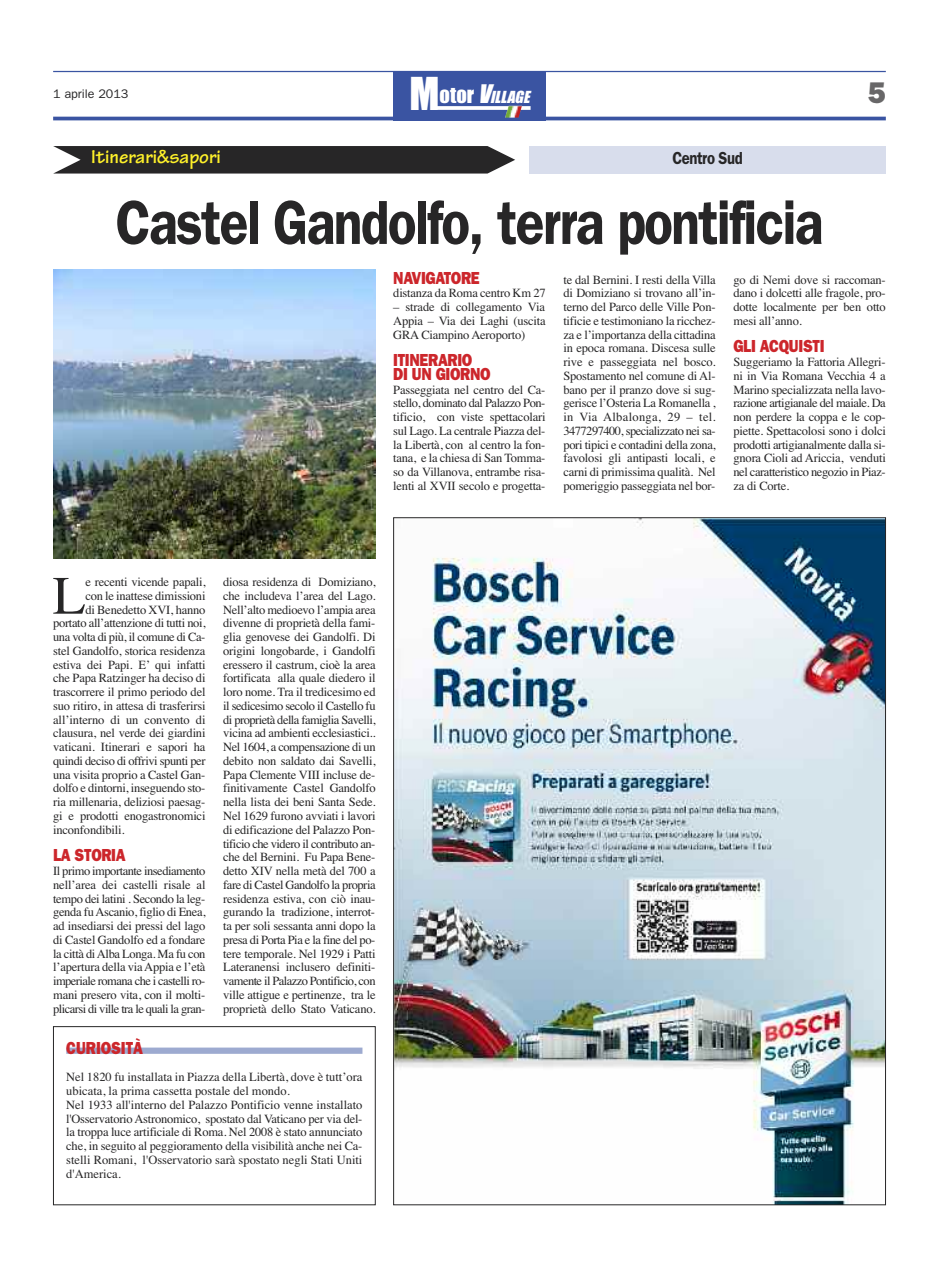
<style>
.page{position:relative;width:939px;height:1276px;background:#fff}
.page>*{position:absolute;margin:0;border:0;box-sizing:border-box;transform-origin:0 0}
.t1{font:600 62.5px "Franklin Gothic";letter-spacing:-.03em;color:#272627;scale:.85 1}
.t2{font:54px "Times";color:#272627}
.t3{font:800 30px "Franklin Gothic";color:#686768}
.t4{font:700 20px "Tekton Pro";color:#fff12a}
.t5{font:800 17.5px/13.8px "Franklin Gothic";letter-spacing:-.02em;color:#cc262b;scale:.85 1}
.t6{font:600 17.5px "Franklin Gothic";letter-spacing:-.03em;color:#272627;scale:.85 1}
.t7{font:800 17.5px "Franklin Gothic";color:#cc262b;scale:.85 1}
.t8{font:italic 15.38px "Impact";color:#fff}
.t9{font:12.5px/13.8px "Times";letter-spacing:-.015em;color:#272627;text-align:justify}
.t10{font:12.5px "Times";letter-spacing:-.035em;color:#272627}
.t11{font:12.5px "Franklin Gothic";color:#272627}
.s1{font-style:normal;font-size:41.88px}
.s2{font-style:normal;font-size:20.5px}
.s3{font-size:23.75px}
</style>
<div class="page">
<hr style="left:53px;top:71px;width:833px;height:1px;background:#3a54a2">
<hr style="left:53px;top:117px;width:833px;height:3px;background:#3a54a2">
<div style="left:393px;top:71px;width:153px;height:49px;background:#3a54a2"></div>
<svg style="left:432px;top:106px;width:99px;height:4px"></svg>
<img style="left:505px;top:106px;width:17px;height:12px">
<div style="left:53px;top:146px;width:462px;height:27px;background:#272627"></div>
<div style="left:529px;top:146px;width:357px;height:27px;background:#d8ddec"></div>
<div style="left:53px;top:1026px;width:323px;height:179px;border:1px solid #272627"></div>
<div style="left:66px;top:1047px;width:296px;height:6px;background:#9daad0"></div>
<img style="left:53px;top:270px;width:323px;height:288px">
<img style="left:395px;top:519px;width:489px;height:684px">
<p class="t11" style="left:53px;top:87px;width:77px">1 aprile 2013</p>
<p class="t8" style="left:410px;top:89px;width:125px"><span class="s1">M</span> <span class="s2">o t o r</span> <span class="s3">V</span>ILLAGE</p>
<h3 class="t3" style="left:868px;top:75px;width:19px">5</h3>
<h3 class="t4" style="left:91px;top:150px;width:131px">Itinerari&amp;sapori</h3>
<h3 class="t6" style="left:673px;top:148px;width:84px">Centro Sud</h3>
<h1 class="t1" style="left:116px;top:186px;width:834px">Castel Gandolfo, terra pontificia</h1>
<h3 class="t5" style="left:393px;top:271px;width:103px">NAVIGATORE</h3>
<p class="t9" style="left:393px;top:286px;width:154px">distanza da Roma centro Km 27</p>
<p class="t9" style="left:393px;top:300px;width:154px">– strade di collegamento Via Appia – Via dei Laghi (uscita GRA Ciampino Aeroporto)</p>
<h3 class="t5" style="left:393px;top:353px;width:116px">ITINERARIO<br>DI UN GIORNO</h3>
<p class="t9" style="left:393px;top:382px;width:154px">Passeggiata nel centro del Ca&shy;stello, dominato dal Palazzo Pon&shy;tificio, con viste spettacolari sul Lago. La centrale Piazza del&shy;la Libertà, con al centro la fon&shy;tana, e la chiesa di San Tomma&shy;so da Villanova, entrambe risa&shy;lenti al XVII secolo e progetta-</p>
<p class="t9" style="left:563px;top:272px;width:154px">te dal Bernini. I resti della Villa di Domiziano si trovano all’in&shy;terno del Parco delle Ville Pon&shy;tificie e testimoniano la ricchez&shy;za e l’importanza della cittadina in epoca romana. Discesa sulle rive e passeggiata nel bosco.<br>Spostamento nel comune di Al&shy;bano per il pranzo dove si sug&shy;gerisce l’Osteria La Romanella , in Via Albalonga, 29 – tel.<br>3477297400, specializzato nei sa&shy;pori tipici e contadini della zona, favolosi gli antipasti locali, e carni di primissima qualità. Nel pomeriggio passeggiata nel bor-</p>
<p class="t9" style="left:733px;top:272px;width:154px">go di Nemi dove si raccoman&shy;dano i dolcetti alle fragole, pro&shy;dotte localmente per ben otto mesi all’anno.</p>
<h3 class="t5" style="left:733px;top:339px;width:109px">GLI ACQUISTI</h3>
<p class="t9" style="left:733px;top:355px;width:154px">Suggeriamo la Fattoria Allegri&shy;ni in Via Romana Vecchia 4 a Marino specializzata nella lavo&shy;razione artigianale del maiale. Da non perdere la coppa e le cop&shy;piette. Spettacolosi sono i dolci prodotti artigianalmente dalla si&shy;gnora Cioli ad Ariccia, venduti nel caratteristico negozio in Piaz&shy;za di Corte.</p>
<h2 class="t2" style="left:53px;top:563px;width:34px">L</h2>
<p class="t9" style="left:85px;top:575px;width:122px">e recenti vicende papali,</p>
<p class="t9" style="left:85px;top:589px;width:122px">con le inattese dimissioni</p>
<p class="t9" style="left:85px;top:602px;width:122px">di Benedetto XVI, hanno</p>
<p class="t9" style="left:53px;top:616px;width:154px">portato all’attenzione di tutti noi,</p>
<p class="t10" style="left:53px;top:629px;width:154px">una volta di più, il comune di Ca-</p>
<p class="t9" style="left:53px;top:644px;width:154px">stel Gandolfo, storica residenza</p>
<p class="t9" style="left:53px;top:657px;width:154px">estiva dei Papi. E’ qui infatti</p>
<p class="t9" style="left:53px;top:671px;width:154px">che Papa Ratzinger ha deciso di</p>
<p class="t9" style="left:53px;top:685px;width:154px">trascorrere il primo periodo del</p>
<p class="t9" style="left:53px;top:699px;width:154px">suo ritiro, in attesa di trasferirsi</p>
<p class="t9" style="left:53px;top:712px;width:154px">all’interno di un convento di</p>
<p class="t9" style="left:53px;top:726px;width:154px">clausura, nel verde dei giardini</p>
<p class="t9" style="left:53px;top:740px;width:154px">vaticani. Itinerari e sapori ha</p>
<p class="t10" style="left:53px;top:753px;width:154px">quindi deciso di offrivi spunti per</p>
<p class="t9" style="left:53px;top:767px;width:154px">una visita proprio a Castel Gan-</p>
<p class="t9" style="left:53px;top:781px;width:154px">dolfo e dintorni, inseguendo sto-</p>
<p class="t9" style="left:53px;top:795px;width:154px">ria millenaria, deliziosi paesag-</p>
<p class="t9" style="left:53px;top:809px;width:154px">gi e prodotti enogastronomici</p>
<p class="t9" style="left:53px;top:822px;width:73px">inconfondibili.</p>
<h3 class="t5" style="left:53px;top:848px;width:87px">LA STORIA</h3>
<p class="t9" style="left:53px;top:864px;width:154px">Il primo importante insediamento nell’area dei castelli risale al tempo dei latini . Secondo la leg&shy;genda fuAscanio, figlio di Enea, ad insediarsi dei pressi del lago di Castel Gandolfo ed a fondare la città diAlba Longa. Ma fu con l’apertura della viaAppia e l’età imperiale romana che i castelli ro&shy;mani presero vita, con il molti&shy;plicarsi di ville tra le quali la gran-</p>
<p class="t9" style="left:223px;top:575px;width:154px">diosa residenza di Domiziano, che includeva l’area del Lago.<br>Nell’alto medioevo l’ampia area divenne di proprietà della fami&shy;glia genovese dei Gandolfi. Di origini longobarde, i Gandolfi eressero il castrum, cioè la area fortificata alla quale diedero il loro nome. Tra il tredicesimo ed il sedicesimo secolo il Castello fu di proprietà della famiglia Savelli, vicina ad ambienti ecclesiastici..<br>Nel 1604, a compensazione di un debito non saldato dai Savelli, Papa Clemente VIII incluse de&shy;finitivamente Castel Gandolfo nella lista dei beni Santa Sede.<br>Nel 1629 furono avviati i lavori di edificazione del Palazzo Pon&shy;tificio che videro il contributo an&shy;che del Bernini. Fu Papa Bene&shy;detto XIV nella metà del 700 a fare di Castel Gandolfo la propria residenza estiva, con ciò inau&shy;gurando la tradizione, interrot&shy;ta per soli sessanta anni dopo la presa di Porta Pia e la fine del po&shy;tere temporale. Nel 1929 i Patti Lateranensi inclusero definiti&shy;vamente il Palazzo Pontificio, con ville attigue e pertinenze, tra le proprietà dello Stato Vaticano.</p>
<h3 class="t7" style="left:66px;top:1037px;width:92px">CURIOSITÀ</h3>
<p class="t9" style="left:66px;top:1070px;width:298px;text-align:left">Nel 1820 fu installata in Piazza della Libertà, dove è tutt’ora ubicata, la prima cassetta postale del mondo.<br>Nel 1933 all'interno del Palazzo Pontificio venne installato l'Osservatorio Astronomico, spostato dal Vaticano per via del&shy;la troppa luce artificiale di Roma. Nel 2008 è stato annunciato che, in seguito al peggioramento della visibilità anche nei Ca&shy;stelli Romani, l'Osservatorio sarà spostato negli Stati Uniti d'America.</p>
</div>
